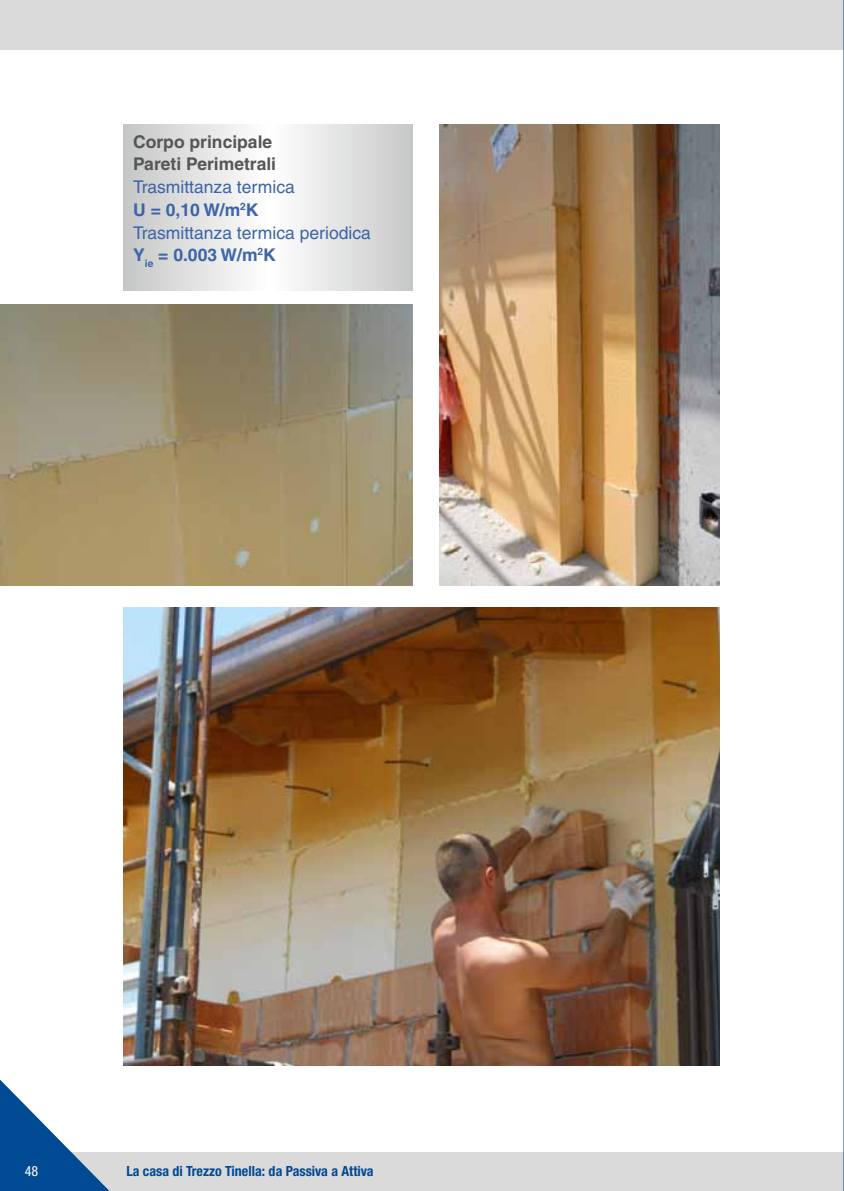
<style>
.page{position:relative;width:844px;height:1191px;background:#fff}
.page>*{position:absolute;margin:0;border:0;box-sizing:border-box;transform-origin:0 0}
.t1{font:17.5px/22.8px "Helvetica";color:#3c64a8}
.t2{font:700 17.5px/22.8px "Helvetica";color:#565656}
.t3{font:700 condensed 14px "Helvetica Neue";color:#004993}
.t4{font:condensed 14px "Helvetica Neue";color:#fff}
.s1{font-weight:700}
</style>
<div class="page">
<div style="left:0;top:1152px;width:843px;height:39px;background:#dadada"></div>
<svg style="left:0;top:1079px;width:109px;height:112px"></svg>
<div style="left:0;top:0;width:843px;height:50px;background:#dadada"></div>
<hr style="left:843px;top:0;width:1px;height:1191px;background:#004993">
<img style="left:439px;top:124px;width:280px;height:461px">
<img style="left:0;top:304px;width:413px;height:281px">
<svg style="left:123px;top:124px;width:290px;height:166px"></svg>
<img style="left:123px;top:608px;width:596px;height:457px">
<p class="t2" style="left:133px;top:130px;width:144px">Corpo principale<br>Pareti Perimetrali</p>
<p class="t1" style="left:133px;top:175px;width:239px">Trasmittanza termica<br><span class="s1">U = 0,10 W/m</span><sup>2</sup><span class="s1">K<br></span>Trasmittanza termica periodica<br><span class="s1">Y</span><sub>ie</sub> <span class="s1">= 0.003 W/m</span><sup>2</sup><span class="s1">K</span></p>
<p class="t4" style="left:25px;top:1163px;width:15px">48</p>
<p class="t3" style="left:126px;top:1162px;width:249px">La casa di Trezzo Tinella: da Passiva a Attiva</p>
</div>
